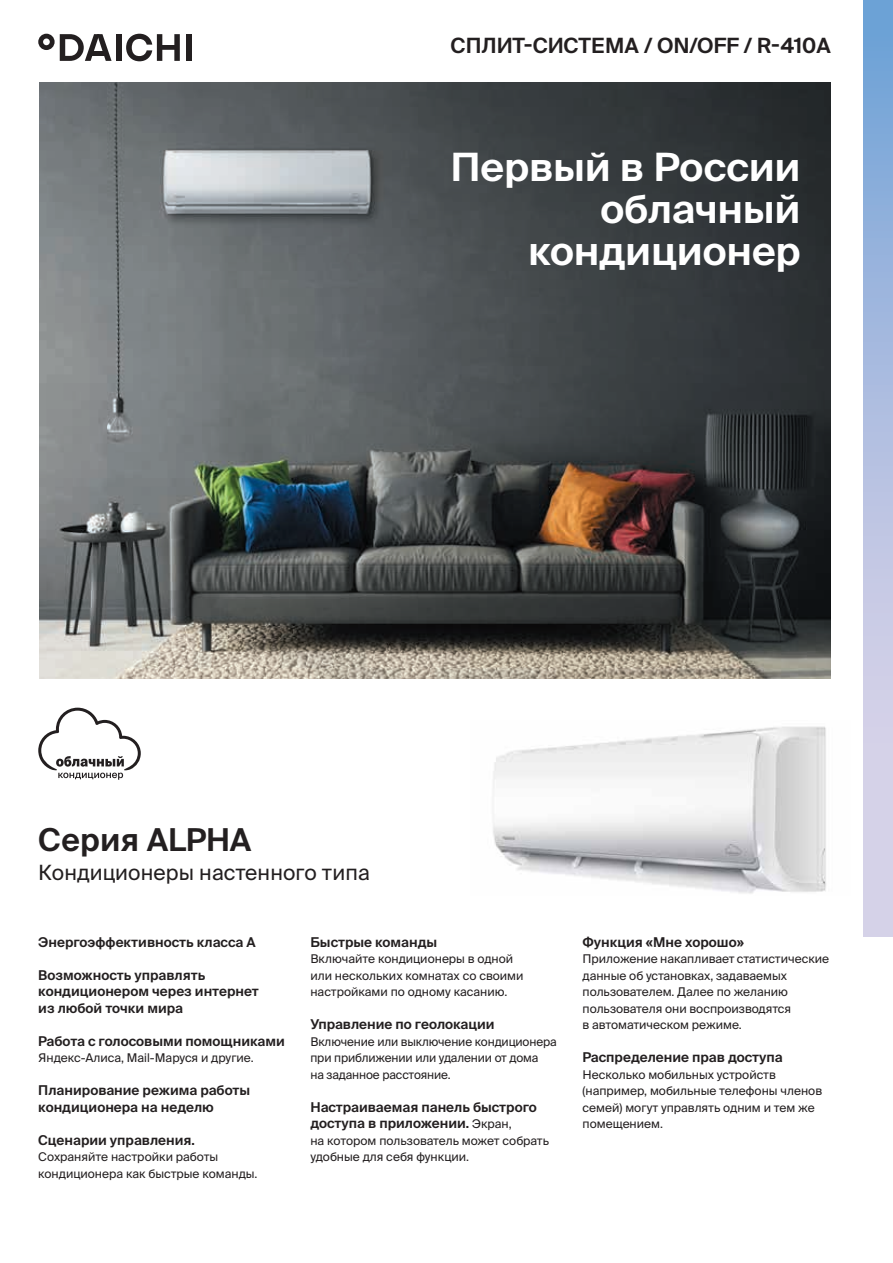
<style>
.page{position:relative;width:893px;height:1263px;background:#fff}
.page>*{position:absolute;margin:0;border:0;box-sizing:border-box;transform-origin:0 0}
.t1{font:600 39px/42px "Suisse Intl";letter-spacing:-.005em;color:#fff;text-align:right}
.t2{font:600 31.5px "Suisse Intl";letter-spacing:.005em;color:#231f20}
.t3{font:600 21px "Suisse Intl";letter-spacing:.005em;color:#231f20}
.t4{font:21px "Suisse Intl";letter-spacing:.005em;color:#231f20}
.t5{font:600 13.5px/16.5px "Suisse Intl";color:#231f20}
.t6{font:12px/16.5px "Suisse Intl";color:#231f20}
.s1{font-weight:400;font-size:12px}
</style>
<div class="page">
<div style="left:116px;top:34px;width:5px;height:27px;background:#231f20"></div>
<div style="left:186px;top:34px;width:5px;height:27px;background:#231f20"></div>
<svg style="left:126px;top:34px;width:54px;height:27px"></svg>
<svg style="left:38px;top:34px;width:74px;height:27px"></svg>
<svg style="left:863px;top:0;width:30px;height:936px;background:#afbfe1"></svg>
<img style="left:40px;top:83px;width:791px;height:595px">
<img style="left:493px;top:726px;width:333px;height:168px">
<svg style="left:38px;top:708px;width:103px;height:72px"></svg>
<h3 class="t3" style="left:450px;top:34px;width:382px">СПЛИТ-СИСТЕМА / ON/OFF / R-410A</h3>
<h1 class="t1" style="left:451px;top:146px;width:352px">Первый в России облачный кондиционер</h1>
<h2 class="t2" style="left:38px;top:822px;width:215px">Серия ALPHA</h2>
<h3 class="t4" style="left:38px;top:861px;width:333px">Кондиционеры настенного типа</h3>
<p class="t5" style="left:38px;top:934px;width:219px">Энергоэффективность класса A</p>
<p class="t5" style="left:38px;top:967px;width:222px">Возможность управлять кондиционером через интернет из любой точки мира</p>
<p class="t5" style="left:38px;top:1033px;width:248px">Работа с голосовыми помощниками</p>
<p class="t6" style="left:38px;top:1050px;width:217px">Яндекс-Алиса, Mail-Маруся и другие.</p>
<p class="t5" style="left:38px;top:1082px;width:213px">Планирование режима работы кондиционера на неделю</p>
<p class="t5" style="left:38px;top:1132px;width:158px">Сценарии управления.</p>
<p class="t6" style="left:38px;top:1149px;width:221px">Сохраняйте настройки работы кондиционера как быстрые команды.</p>
<p class="t5" style="left:310px;top:934px;width:128px">Быстрые команды</p>
<p class="t6" style="left:310px;top:951px;width:215px">Включайте кондиционеры в одной или нескольких комнатах со своими настройками по одному касанию.</p>
<p class="t5" style="left:310px;top:1016px;width:186px">Управление по геолокации</p>
<p class="t6" style="left:310px;top:1033px;width:248px">Включение или выключение кондиционера при приближении или удалении от дома<br>на заданное расстояние.</p>
<p class="t5" style="left:310px;top:1099px;width:228px">Настраиваемая панель быстрого доступа в приложении. <span class="s1">Экран,</span></p>
<p class="t6" style="left:310px;top:1132px;width:240px">на котором пользователь может собрать удобные для себя функции.</p>
<p class="t5" style="left:583px;top:934px;width:163px">Функция «Мне хорошо»</p>
<p class="t6" style="left:583px;top:951px;width:248px">Приложение накапливает статистические данные об установках, задаваемых пользователем. Далее по желанию пользователя они воспроизводятся<br>в автоматическом режиме.</p>
<p class="t5" style="left:583px;top:1049px;width:202px">Распределение прав доступа</p>
<p class="t6" style="left:583px;top:1066px;width:241px">Несколько мобильных устройств (например, мобильные телефоны членов семей) могут управлять одним и тем же помещением.</p>
</div>
